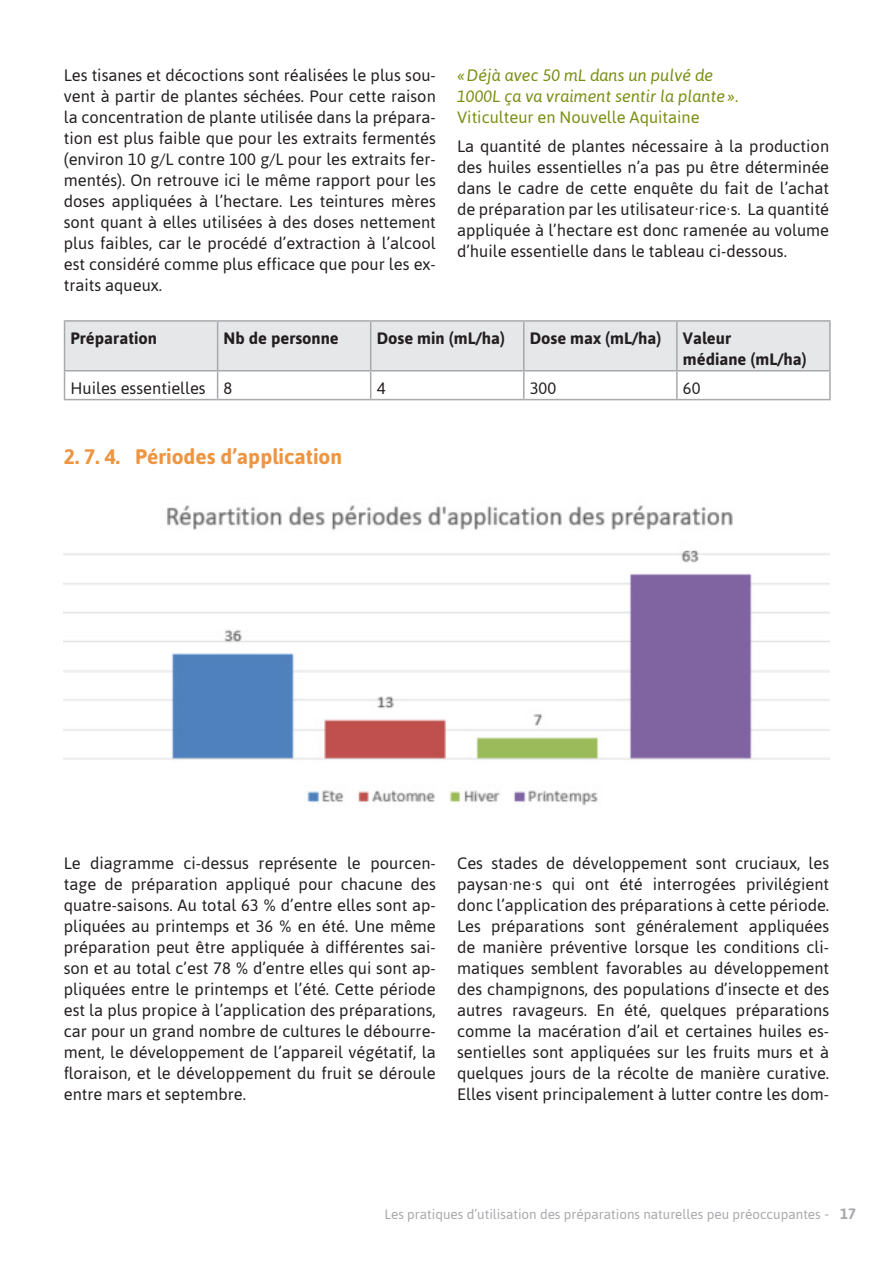
<style>
.page{position:relative;width:893px;height:1263px;background:#fff}
.page>*{position:absolute;margin:0;border:0;box-sizing:border-box;transform-origin:0 0}
.t1{font:700 21px "Asap";color:#ee9542}
.texte{font:16.5px/21px "Asap";color:#231f20;text-align:justify}
.témoignage{font:italic 16.5px/21px "Asap";color:#7a8e14}
.texte-2{font:700 16.5px/21px "Asap";color:#231f20}
.t2{font:13.5px "Asap";color:#a8a9ad}
.s1{font-style:normal}
.s2{font-size:15px}
.s3{font-weight:700;font-size:15px}
</style>
<div class="page">
<svg style="left:64px;top:322px;width:765px;height:77px"></svg>
<hr style="left:829px;top:371px;width:2px;height:28px;background:#a8a9ad">
<hr style="left:64px;top:399px;width:154px;height:1px;background:#a8a9ad">
<hr style="left:218px;top:399px;width:153px;height:1px;background:#a8a9ad">
<hr style="left:371px;top:399px;width:153px;height:1px;background:#a8a9ad">
<hr style="left:524px;top:399px;width:153px;height:1px;background:#a8a9ad">
<hr style="left:677px;top:399px;width:154px;height:1px;background:#a8a9ad">
<hr style="left:64px;top:320px;width:154px;height:2px;background:#a8a9ad">
<hr style="left:64px;top:322px;width:1px;height:48px;background:#a8a9ad">
<hr style="left:218px;top:320px;width:153px;height:2px;background:#a8a9ad">
<hr style="left:371px;top:320px;width:153px;height:2px;background:#a8a9ad">
<hr style="left:524px;top:320px;width:153px;height:2px;background:#a8a9ad">
<hr style="left:677px;top:320px;width:154px;height:2px;background:#a8a9ad">
<hr style="left:829px;top:322px;width:2px;height:48px;background:#a8a9ad">
<hr style="left:64px;top:370px;width:154px;height:1px;background:#a8a9ad">
<hr style="left:218px;top:370px;width:153px;height:1px;background:#a8a9ad">
<hr style="left:371px;top:370px;width:153px;height:1px;background:#a8a9ad">
<hr style="left:524px;top:370px;width:153px;height:1px;background:#a8a9ad">
<hr style="left:677px;top:370px;width:154px;height:1px;background:#a8a9ad">
<img style="left:64px;top:505px;width:765px;height:301px">
<p class="texte" style="left:64px;top:64px;width:374px">Les tisanes et décoctions sont réalisées le plus sou&shy;vent à partir de plantes séchées. Pour cette raison la concentration de plante utilisée dans la prépara&shy;tion est plus faible que pour les extraits fermentés (environ 10 g/L contre 100 g/L pour les extraits fer&shy;mentés). On retrouve ici le même rapport pour les doses appliquées à l’hectare. Les teintures mères sont quant à elles utilisées à des doses nettement plus faibles, car le procédé d’extraction à l’alcool est considéré comme plus efficace que pour les ex&shy;traits aqueux.</p>
<p class="témoignage" style="left:457px;top:64px;width:283px">« Déjà avec 50 mL dans un pulvé de<br>1000L ça va vraiment sentir la plante ».<br><span class="s1">Viticulteur en Nouvelle Aquitaine</span></p>
<p class="texte" style="left:457px;top:135px;width:374px">La quantité de plantes nécessaire à la production des huiles essentielles n’a pas pu être déterminée dans le cadre de cette enquête du fait de l’achat de préparation par les utilisateur·rice·s. La quantité appliquée à l’hectare est donc ramenée au volume d’huile essentielle dans le tableau ci-dessous.</p>
<p class="texte-2" style="left:71px;top:327px;width:88px">Préparation</p>
<p class="texte-2" style="left:224px;top:327px;width:117px">Nb de personne</p>
<p class="texte-2" style="left:377px;top:327px;width:130px">Dose min (mL/ha)</p>
<p class="texte-2" style="left:530px;top:327px;width:133px">Dose max (mL/ha)</p>
<p class="texte-2" style="left:683px;top:327px;width:125px">Valeur<br>médiane (mL/ha)</p>
<p class="texte" style="left:71px;top:377px;width:137px">Huiles essentielles</p>
<p class="texte" style="left:224px;top:377px;width:10px">8</p>
<p class="texte" style="left:377px;top:377px;width:10px">4</p>
<p class="texte" style="left:530px;top:377px;width:28px">300</p>
<p class="texte" style="left:683px;top:377px;width:19px">60</p>
<p class="t1" style="left:64px;top:442px;width:280px">2. 7. 4. Périodes d’application</p>
<p class="texte" style="left:64px;top:852px;width:374px">Le diagramme ci-dessus représente le pourcen&shy;tage de préparation appliqué pour chacune des quatre-saisons. Au total 63 % d’entre elles sont ap&shy;pliquées au printemps et 36 % en été. Une même préparation peut être appliquée à différentes sai&shy;son et au total c’est 78 % d’entre elles qui sont ap&shy;pliquées entre le printemps et l’été. Cette période est la plus propice à l’application des préparations, car pour un grand nombre de cultures le débourre&shy;ment, le développement de l’appareil végétatif, la floraison, et le développement du fruit se déroule entre mars et septembre.</p>
<p class="texte" style="left:457px;top:852px;width:374px">Ces stades de développement sont cruciaux, les paysan·ne·s qui ont été interrogées privilégient donc l’application des préparations à cette période.<br>Les préparations sont généralement appliquées de manière préventive lorsque les conditions cli&shy;matiques semblent favorables au développement des champignons, des populations d’insecte et des autres ravageurs. En été, quelques préparations comme la macération d’ail et certaines huiles es&shy;sentielles sont appliquées sur les fruits murs et à quelques jours de la récolte de manière curative.<br>Elles visent principalement à lutter contre les dom-</p>
<p class="t2" style="left:385px;top:1205px;width:473px">Les pratiques d’utilisation des préparations naturelles peu préoccupantes <span class="s2">-</span> <span class="s3">17</span></p>
</div>
